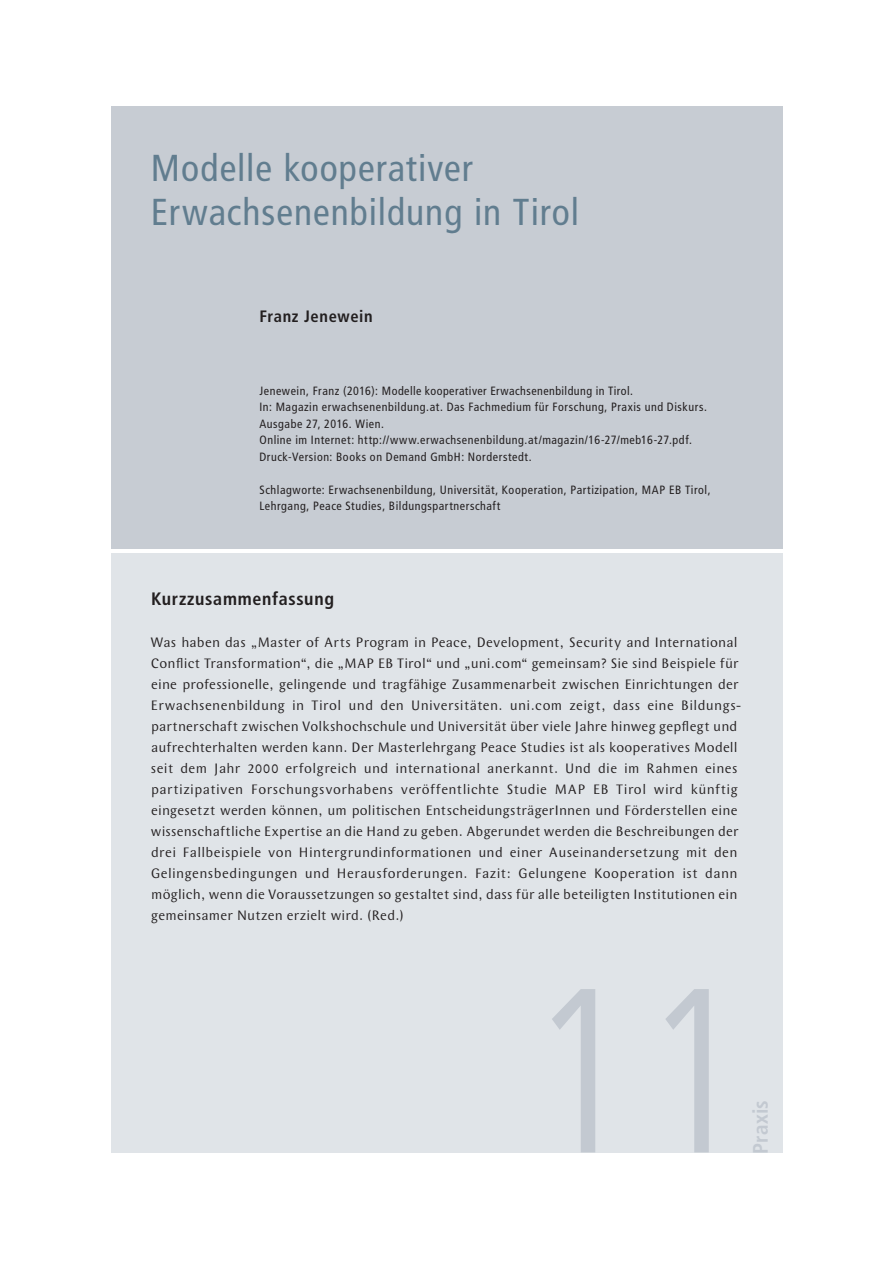
<style>
.page{position:relative;width:893px;height:1263px;background:#fff}
.page>*{position:absolute;margin:0;border:0;box-sizing:border-box;transform-origin:0 0}
.t1{font:300 condensed 234px "Frutiger LT Std";color:#c3c9d1}
.t2{font:condensed 37.5px/43.5px "Frutiger LT Std";letter-spacing:.025em;color:#617d8f}
.t3{font:700 condensed 21px "Frutiger LT Std";letter-spacing:.015em;color:#c3c9d1}
.t4{font:700 condensed 18px "Frutiger LT Std";letter-spacing:.04em;color:#231f20}
.t5{font:700 condensed 16.5px "Frutiger LT Std";letter-spacing:.04em;color:#231f20}
.t6{font:14.25px/21px "Wunderlich";letter-spacing:.015em;color:#231f20}
.t7{font:condensed 12px/16.5px "Frutiger LT Std";letter-spacing:.045em;color:#231f20}
</style>
<div class="page">
<div style="left:111px;top:106px;width:671px;height:443px;background:#c7ccd3"></div>
<div style="left:111px;top:553px;width:671px;height:599px;background:#e0e4e8"></div>
<h2 class="t2" style="left:151px;top:147px;width:430px">Modelle kooperativer<br>Erwachsenenbildung in Tirol</h2>
<p class="t5" style="left:259px;top:307px;width:115px">Franz Jenewein</p>
<p class="t7" style="left:259px;top:383px;width:449px">Jenewein, Franz (2016): Modelle kooperativer Erwachsenenbildung in Tirol.<br>In: Magazin erwachsenenbildung.at. Das Fachmedium für Forschung, Praxis und Diskurs.<br>Ausgabe 27, 2016. Wien.<br>Online im Internet: http://www.erwachsenenbildung.at/magazin/16-27/meb16-27.pdf.<br>Druck-Version: Books on Demand GmbH: Norderstedt.</p>
<p class="t7" style="left:259px;top:482px;width:453px">Schlagworte: Erwachsenenbildung, Universität, Kooperation, Partizipation, MAP EB Tirol,<br>Lehrgang, Peace Studies, Bildungspartnerschaft</p>
<p class="t4" style="left:151px;top:588px;width:185px">Kurzzusammenfassung</p>
<p class="t6" style="left:151px;top:632px;width:592px">Was haben das „Master of Arts Program in Peace, Development, Security and International Conflict Transformation“, die „MAP EB Tirol“ und „uni.com“ gemeinsam? Sie sind Beispiele für eine professionelle, gelingende und tragfähige Zusammenarbeit zwischen Einrichtungen der Erwachsenenbildung in Tirol und den Universitäten. uni.com zeigt, dass eine Bildungs&shy;partnerschaft zwischen Volkshochschule und Universität über viele Jahre hinweg gepflegt und aufrechterhalten werden kann. Der Masterlehrgang Peace Studies ist als kooperatives Modell seit dem Jahr 2000 erfolgreich und international anerkannt. Und die im Rahmen eines partizipativen Forschungsvorhabens veröffentlichte Studie MAP EB Tirol wird künftig eingesetzt werden können, um politischen EntscheidungsträgerInnen und Förderstellen eine wissenschaftliche Expertise an die Hand zu geben. Abgerundet werden die Beschreibungen der drei Fallbeispiele von Hintergrundinformationen und einer Auseinandersetzung mit den Gelingensbedingungen und Herausforderungen. Fazit: Gelungene Kooperation ist dann möglich, wenn die Voraussetzungen so gestaltet sind, dass für alle beteiligten Institutionen ein gemeinsamer Nutzen erzielt wird. (Red.)</p>
<h1 class="t1" style="left:524px;top:939px;width:227px">11</h1>
<h3 class="t3" style="left:748px;top:1154px;width:55px;rotate:-90deg">Praxis</h3>
</div>
